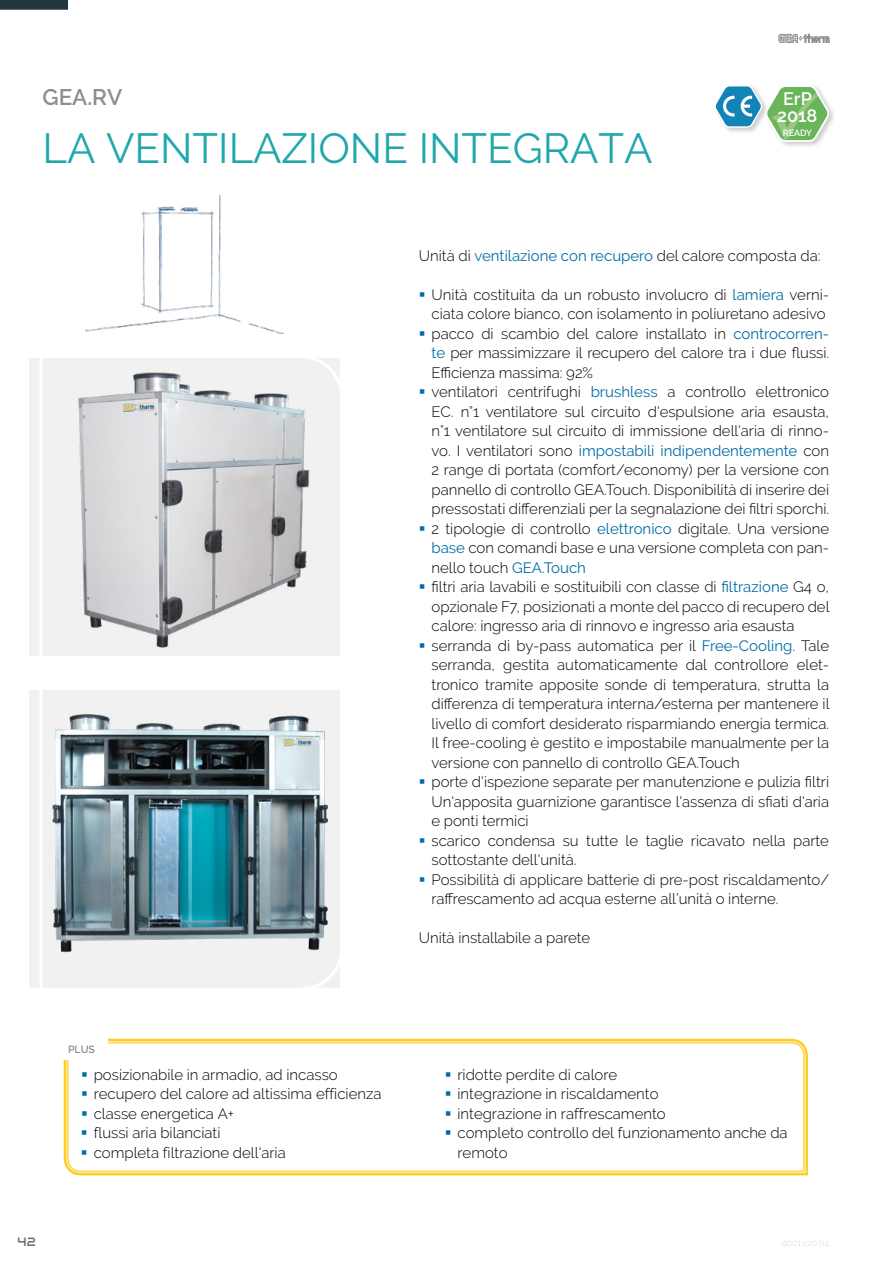
<style>
.page{position:relative;width:893px;height:1263px;background:#fff}
.page>*{position:absolute;margin:0;border:0;box-sizing:border-box;transform-origin:0 0}
.t1{font:42px "Raleway";color:#1ea7ac}
.t2{font:600 22.5px "Raleway";color:#8e8d8c}
.t3{font:600 18px "Raleway";color:#fff}
.t4{font:300 15px/19.5px "Raleway";color:#000}
.t5{font:12px "Audiowide";color:#716f6e}
.t6{font:600 10.5px "Raleway";color:#8e8d8c}
.t7{font:600 9px "Raleway";color:#fff}
.s1{font-weight:400;color:#006ca6}
</style>
<div class="page">
<div style="left:30px;top:358px;width:310px;height:298px;background:#f1f1f1"></div>
<img style="left:78px;top:373px;width:232px;height:275px">
<div style="left:30px;top:690px;width:310px;height:297px;background:#f1f1f1"></div>
<img style="left:52px;top:714px;width:276px;height:239px">
<img style="left:86px;top:196px;width:198px;height:137px">
<div style="left:0;top:0;width:68px;height:10px;background:#22363f"></div>
<hr style="left:40px;top:339px;width:3px;height:924px;background:#fff">
<svg style="left:298px;top:358px;width:42px;height:43px"></svg>
<svg style="left:298px;top:945px;width:42px;height:43px"></svg>
<svg style="left:63px;top:1038px;width:745px;height:138px;background:#ffdc6a"></svg>
<svg style="left:67px;top:1042px;width:738px;height:130px"></svg>
<div style="left:64px;top:1039px;width:44px;height:21px;background:#fff"></div>
<div style="left:765px;top:84px;width:72px;height:64px;background:#000;opacity:.2"></div>
<svg style="left:779px;top:34px;width:50px;height:9px"></svg>
<svg style="left:82px;top:1072px;width:5px;height:4px"></svg>
<svg style="left:82px;top:1091px;width:5px;height:5px"></svg>
<svg style="left:82px;top:1111px;width:5px;height:4px"></svg>
<svg style="left:82px;top:1130px;width:5px;height:5px"></svg>
<svg style="left:82px;top:1150px;width:5px;height:4px"></svg>
<svg style="left:446px;top:1072px;width:4px;height:4px"></svg>
<svg style="left:446px;top:1091px;width:4px;height:5px"></svg>
<svg style="left:446px;top:1111px;width:4px;height:4px"></svg>
<svg style="left:446px;top:1130px;width:4px;height:5px"></svg>
<svg style="left:715px;top:84px;width:115px;height:59px"></svg>
<h2 class="t2" style="left:43px;top:84px;width:81px">GEA.RV</h2>
<h1 class="t1" style="left:43px;top:124px;width:612px">LA VENTILAZIONE INTEGRATA</h1>
<p class="t3" style="left:783px;top:88px;width:30px">ErP</p>
<p class="t7" style="left:783px;top:128px;width:31px">READY</p>
<p class="t3" style="left:777px;top:105px;width:42px">2018</p>
<p class="t4" style="left:419px;top:245px;width:403px">Unità di <span class="s1">ventilazione con recupero</span> del calore composta da:</p>
<p class="t4" style="left:431px;top:284px;width:400px">Unità costituita da un robusto involucro di <span class="s1">lamiera</span> verni&shy;ciata colore bianco, con isolamento in poliuretano adesivo pacco di scambio del calore installato in <span class="s1">controcorren&shy;te</span> per massimizzare il recupero del calore tra i due flussi.<br>Efficienza massima: 92%<br>ventilatori centrifughi <span class="s1">brushless</span> a controllo elettronico EC. n°1 ventilatore sul circuito d'espulsione aria esausta, n°1 ventilatore sul circuito di immissione dell'aria di rinno&shy;vo. I ventilatori sono <span class="s1">impostabili indipendentemente</span> con 2 range di portata (comfort/economy) per la versione con pannello di controllo GEA.Touch. Disponibilità di inserire dei pressostati differenziali per la segnalazione dei filtri sporchi.<br>2 tipologie di controllo <span class="s1">elettronico</span> digitale. Una versione <span class="s1">base</span> con comandi base e una versione completa con pan&shy;nello touch <span class="s1">GEA.Touch<br></span>filtri aria lavabili e sostituibili con classe di <span class="s1">filtrazione</span> G4 o, opzionale F7, posizionati a monte del pacco di recupero del calore: ingresso aria di rinnovo e ingresso aria esausta serranda di by-pass automatica per il <span class="s1">Free-Cooling</span>. Tale serranda, gestita automaticamente dal controllore elet&shy;tronico tramite apposite sonde di temperatura, strutta la differenza di temperatura interna/esterna per mantenere il livello di comfort desiderato risparmiando energia termica.<br>Il free-cooling è gestito e impostabile manualmente per la versione con pannello di controllo GEA.Touch<br>porte d'ispezione separate per manutenzione e pulizia filtri Un'apposita guarnizione garantisce l'assenza di sfiati d'aria e ponti termici<br>scarico condensa su tutte le taglie ricavato nella parte sottostante dell'unità.<br>Possibilità di applicare batterie di pre-post riscaldamento/ raffrescamento ad acqua esterne all’unità o interne.</p>
<p class="t4" style="left:419px;top:928px;width:173px">Unità installabile a parete</p>
<p class="t5" style="left:18px;top:1234px;width:20px">42</p>
<p class="t6" style="left:68px;top:1043px;width:28px">PLUS</p>
<p class="t4" style="left:94px;top:1064px;width:289px">posizionabile in armadio, ad incasso recupero del calore ad altissima efficienza classe energetica A+<br>flussi aria bilanciati<br>completa filtrazione dell'aria</p>
<p class="t4" style="left:457px;top:1064px;width:332px">ridotte perdite di calore<br>integrazione in riscaldamento<br>integrazione in raffrescamento<br>completo controllo del funzionamento anche da remoto</p>
</div>
